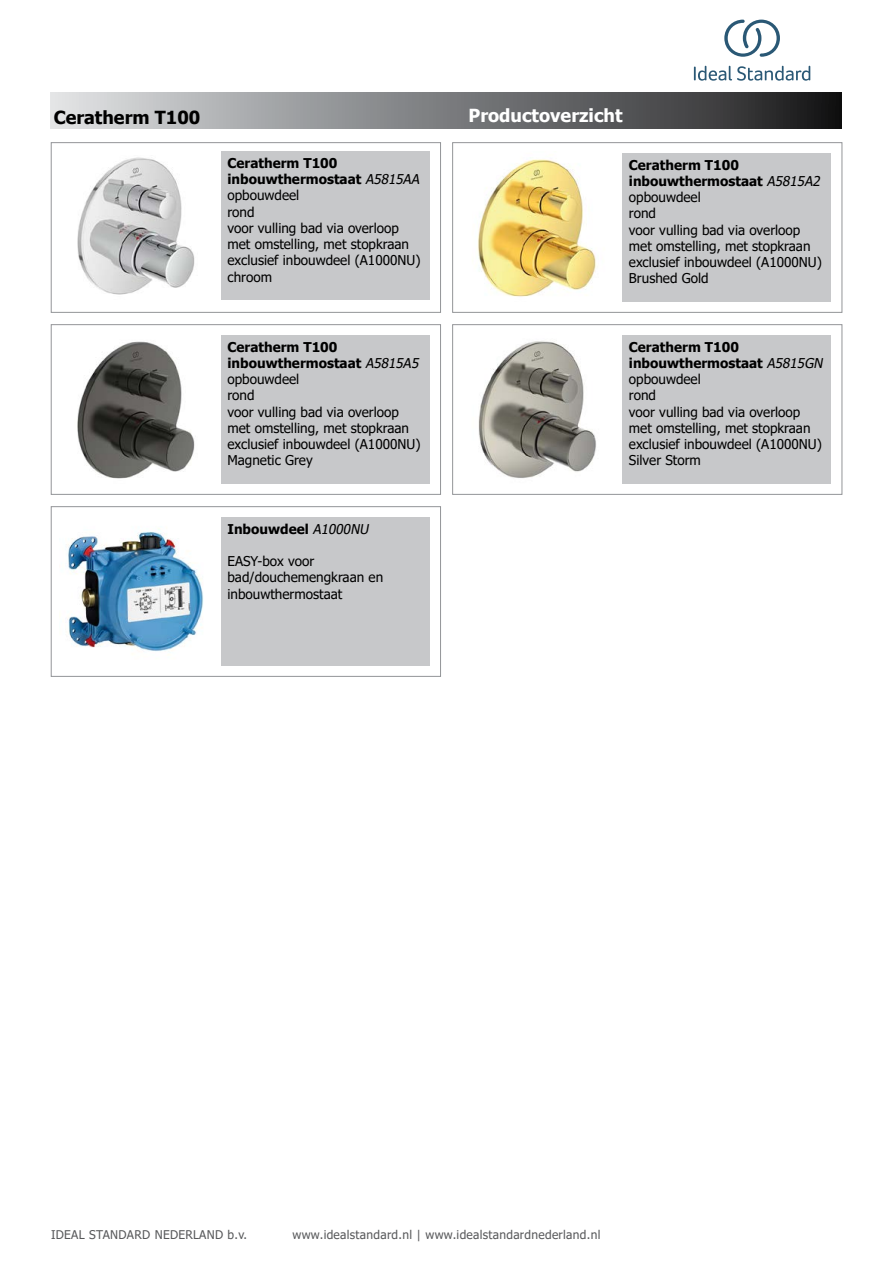
<style>
.page{position:relative;width:893px;height:1263px;background:#fff}
.page>*{position:absolute;margin:0;border:0;box-sizing:border-box;transform-origin:0 0}
.t1{font:700 18px "Tahoma";color:#fff}
.t2{font:700 18px "Tahoma";color:#000}
.t3{font:13.5px/16.2px "Tahoma";color:#000}
.t4{font:700 13.5px "Tahoma";color:#000}
.t5{font:12px "Tahoma";letter-spacing:.025em;color:#58595b}
.s1{font-weight:700}
.s2{font-style:italic}
.s3{font-weight:400;font-style:italic}
</style>
<div class="page">
<div style="left:51px;top:92px;width:791px;height:37px;background:linear-gradient(to right,#dee1e3,#1a1a1b)"></div>
<div style="left:51px;top:506px;width:390px;height:170px;border:1px solid #939598"></div>
<img style="left:67px;top:528px;width:137px;height:126px">
<div style="left:221px;top:517px;width:209px;height:149px;background:#c7c8ca"></div>
<div style="left:452px;top:142px;width:390px;height:171px;border:1px solid #939598"></div>
<img style="left:477px;top:159px;width:119px;height:138px">
<div style="left:622px;top:153px;width:209px;height:149px;background:#c7c8ca"></div>
<div style="left:51px;top:142px;width:390px;height:171px;border:1px solid #939598"></div>
<div style="left:51px;top:324px;width:390px;height:171px;border:1px solid #939598"></div>
<img style="left:77px;top:341px;width:118px;height:138px">
<div style="left:221px;top:335px;width:209px;height:149px;background:#c7c8ca"></div>
<img style="left:77px;top:157px;width:118px;height:138px">
<div style="left:221px;top:151px;width:209px;height:149px;background:#c7c8ca"></div>
<div style="left:452px;top:324px;width:390px;height:171px;border:1px solid #939598"></div>
<img style="left:478px;top:341px;width:118px;height:137px">
<div style="left:622px;top:335px;width:209px;height:149px;background:#c7c8ca"></div>
<svg style="left:694px;top:66px;width:116px;height:15px"></svg>
<svg style="left:724px;top:20px;width:56px;height:37px"></svg>
<h1 class="t2" style="left:54px;top:105px;width:148px">Ceratherm T100</h1>
<p class="t3" style="left:227px;top:156px;width:197px"><span class="s1">Ceratherm T100 inbouwthermostaat</span> <span class="s2">A5815AA </span>opbouwdeel<br>rond<br>voor vulling bad via overloop met omstelling, met stopkraan exclusief inbouwdeel (A1000NU) chroom</p>
<p class="t3" style="left:227px;top:340px;width:196px"><span class="s1">Ceratherm T100 inbouwthermostaat</span> <span class="s2">A5815A5 </span>opbouwdeel<br>rond<br>voor vulling bad via overloop met omstelling, met stopkraan exclusief inbouwdeel (A1000NU)<br>Magnetic Grey</p>
<p class="t4" style="left:227px;top:519px;width:146px">Inbouwdeel <span class="s3">A1000NU</span></p>
<p class="t3" style="left:227px;top:554px;width:157px">EASY-box voor bad/douchemengkraan en inbouwthermostaat</p>
<h1 class="t1" style="left:469px;top:103px;width:155px">Productoverzicht</h1>
<p class="t3" style="left:629px;top:158px;width:196px"><span class="s1">Ceratherm T100 inbouwthermostaat</span> <span class="s2">A5815A2 </span>opbouwdeel<br>rond<br>voor vulling bad via overloop met omstelling, met stopkraan exclusief inbouwdeel (A1000NU)<br>Brushed Gold</p>
<p class="t3" style="left:629px;top:340px;width:198px"><span class="s1">Ceratherm T100 inbouwthermostaat</span> <span class="s2">A5815GN </span>opbouwdeel<br>rond<br>voor vulling bad via overloop met omstelling, met stopkraan exclusief inbouwdeel (A1000NU)<br>Silver Storm</p>
<p class="t5" style="left:51px;top:1227px;width:198px">IDEAL STANDARD NEDERLAND b.v.</p>
<p class="t5" style="left:292px;top:1227px;width:309px">www.idealstandard.nl | www.idealstandardnederland.nl</p>
</div>
